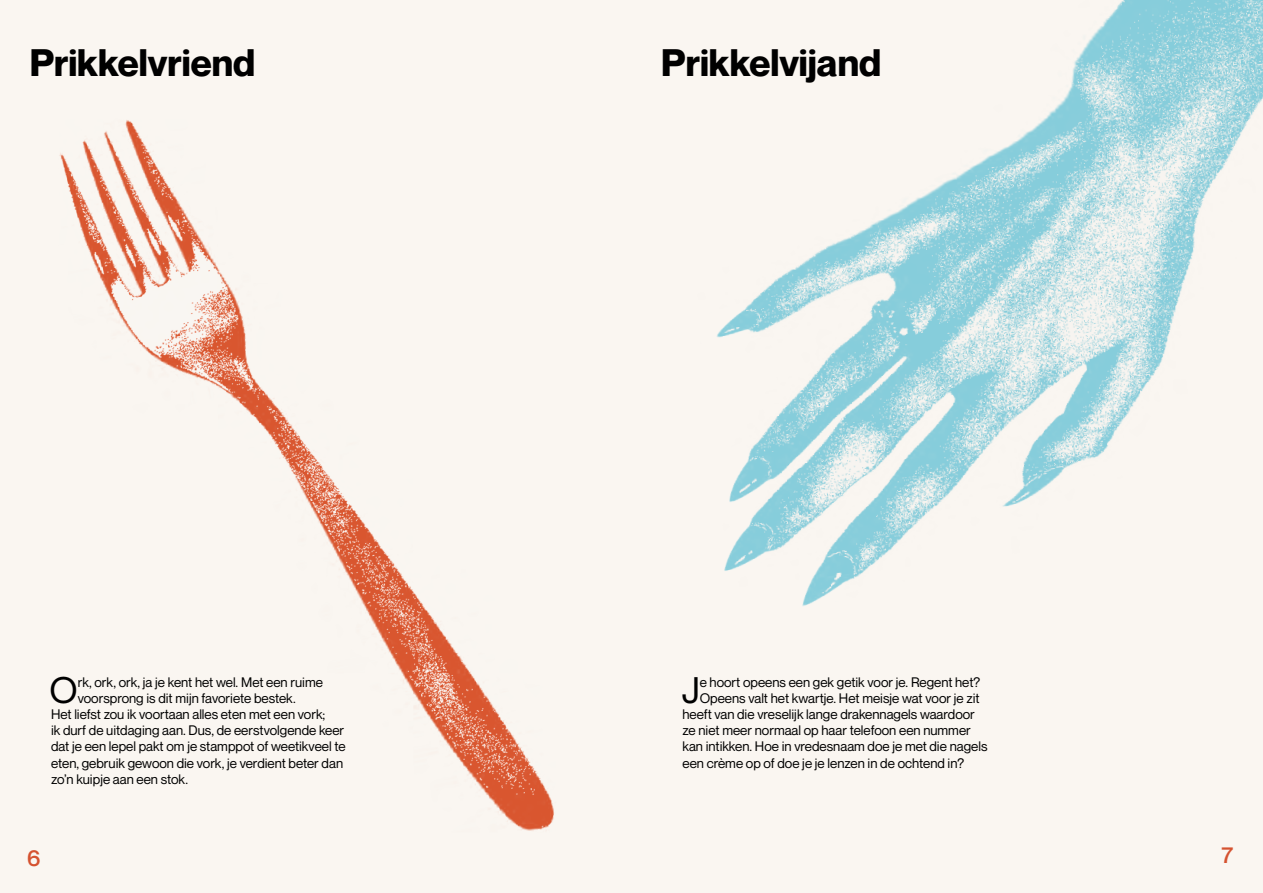
<style>
.page{position:relative;width:1263px;height:893px;background:#faf6f1}
.page>*{position:absolute;margin:0;border:0;box-sizing:border-box;transform-origin:0 0}
.t1{font:700 37.5px "Neue Montreal";color:#000}
.t2{font:36.15px "Neue Montreal";color:#000}
.t3{font:500 22.5px "Neue Montreal";color:#d55230}
.t4{font:13.5px "Neue Montreal";color:#000}
</style>
<div class="page">
<img style="left:59px;top:120px;width:495px;height:711px">
<img style="left:544px;top:0;width:719px;height:669px">
<h1 class="t1" style="left:30px;top:40px;width:227px">Prikkelvriend</h1>
<h1 class="t1" style="left:661px;top:40px;width:221px">Prikkelvijand</h1>
<h2 class="t2" style="left:50px;top:668px;width:30px">O</h2>
<p class="t4" style="left:78px;top:674px;width:247px">rk, ork, ork, ja je kent het wel. Met een ruime</p>
<p class="t4" style="left:78px;top:690px;width:219px">voorsprong is dit mijn favoriete bestek.</p>
<p class="t4" style="left:51px;top:706px;width:276px">Het liefst zou ik voortaan alles eten met een vork;</p>
<p class="t4" style="left:51px;top:722px;width:295px">ik durf de uitdaging aan. Dus, de eerstvolgende keer</p>
<p class="t4" style="left:51px;top:738px;width:296px">dat je een lepel pakt om je stamppot of weetikveel te</p>
<p class="t4" style="left:51px;top:755px;width:294px">eten, gebruik gewoon die vork, je verdient beter dan</p>
<p class="t4" style="left:51px;top:771px;width:138px">zo’n kuipje aan een stok.</p>
<h2 class="t2" style="left:682px;top:668px;width:19px">J</h2>
<p class="t4" style="left:700px;top:674px;width:282px">e hoort opeens een gek getik voor je. Regent het?</p>
<p class="t4" style="left:700px;top:690px;width:281px">Opeens valt het kwartje. Het meisje wat voor je zit</p>
<p class="t4" style="left:682px;top:706px;width:294px">heeft van die vreselijk lange drakennagels waardoor</p>
<p class="t4" style="left:682px;top:722px;width:290px">ze niet meer normaal op haar telefoon een nummer</p>
<p class="t4" style="left:682px;top:738px;width:306px">kan intikken. Hoe in vredesnaam doe je met die nagels</p>
<p class="t4" style="left:682px;top:755px;width:283px">een crème op of doe je je lenzen in de ochtend in?</p>
<h3 class="t3" style="left:27px;top:844px;width:15px">6</h3>
<h3 class="t3" style="left:1221px;top:841px;width:13px">7</h3>
</div>
